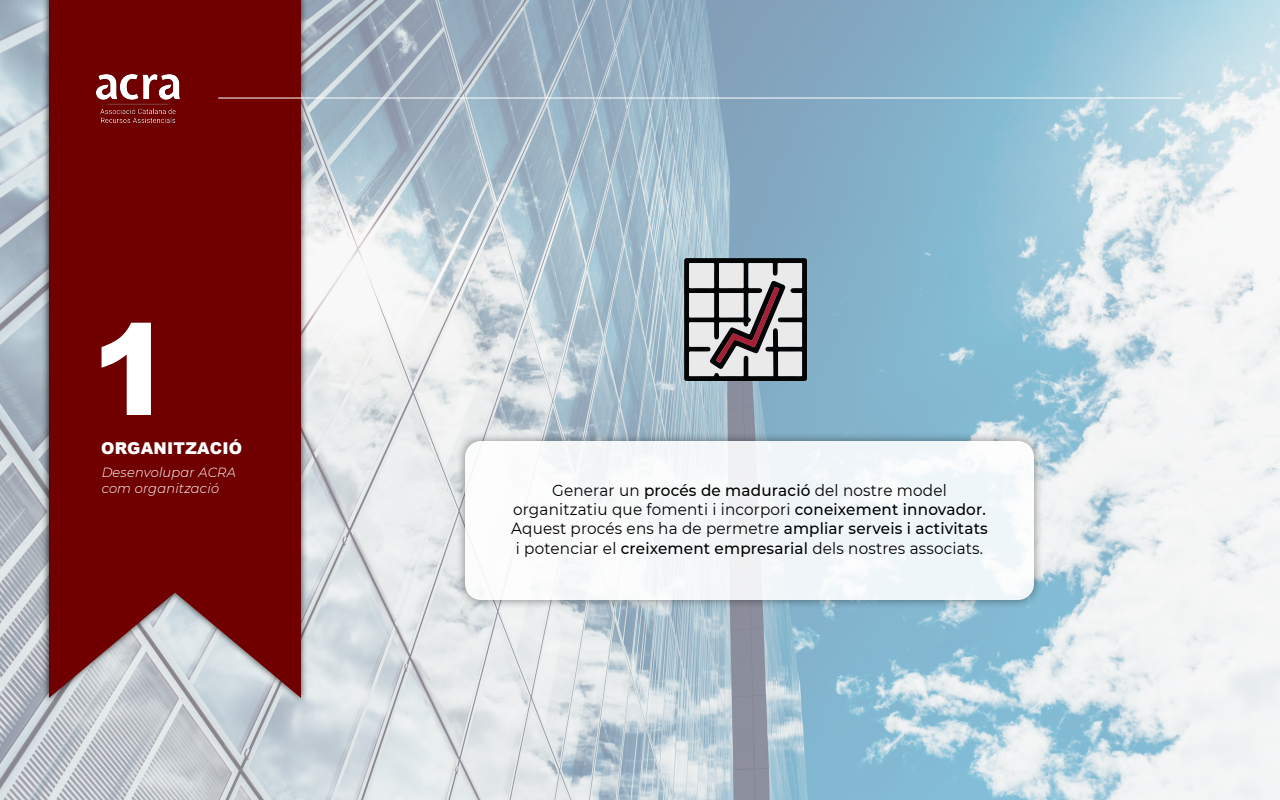
<style>
.page{position:relative;width:1280px;height:800px;background:#fff}
.page>*{position:absolute;margin:0;border:0;box-sizing:border-box;transform-origin:0 0}
.t1{font:900 16.3px "Arial";letter-spacing:.015em;color:#fff}
.t2{font:16px/19.2px "Montserrat";letter-spacing:.01em;color:#000;text-align:center;scale:.95 1}
.t3{font:italic 300 13.3px/15.6px "Montserrat";letter-spacing:.015em;color:#fff}
.s1{font-weight:500}
</style>
<div class="page">
<img style="left:0;top:0;width:1280px;height:800px">
<img style="left:40px;top:0;width:271px;height:707px">
<svg style="left:49px;top:0;width:252px;height:698px;background:#771010"></svg>
<svg style="left:102px;top:323px;width:49px;height:92px"></svg>
<hr style="left:218px;top:98px;width:965px;height:1px;background:#fff">
<img style="left:453px;top:429px;width:593px;height:183px">
<div style="left:465px;top:441px;width:569px;height:159px;background:#f4f7f9;border-radius:16px"></div>
<svg style="left:684px;top:258px;width:123px;height:123px;background:#928d8e"></svg>
<img style="left:97px;top:75px;width:83px;height:47px">
<p class="t1" style="left:101px;top:437px;width:142px">ORGANITZACIÓ</p>
<p class="t3" style="left:102px;top:464px;width:136px">Desenvolupar ACRA com organització</p>
<p class="t2" style="left:511px;top:480px;width:503px">Generar un <span class="s1">procés de maduració</span> del nostre model organitzatiu que fomenti i incorpori <span class="s1">coneixement innovador.<br></span>Aquest procés ens ha de permetre <span class="s1">ampliar serveis i activitats </span>i potenciar el <span class="s1">creixement empresarial</span> dels nostres associats.</p>
</div>
